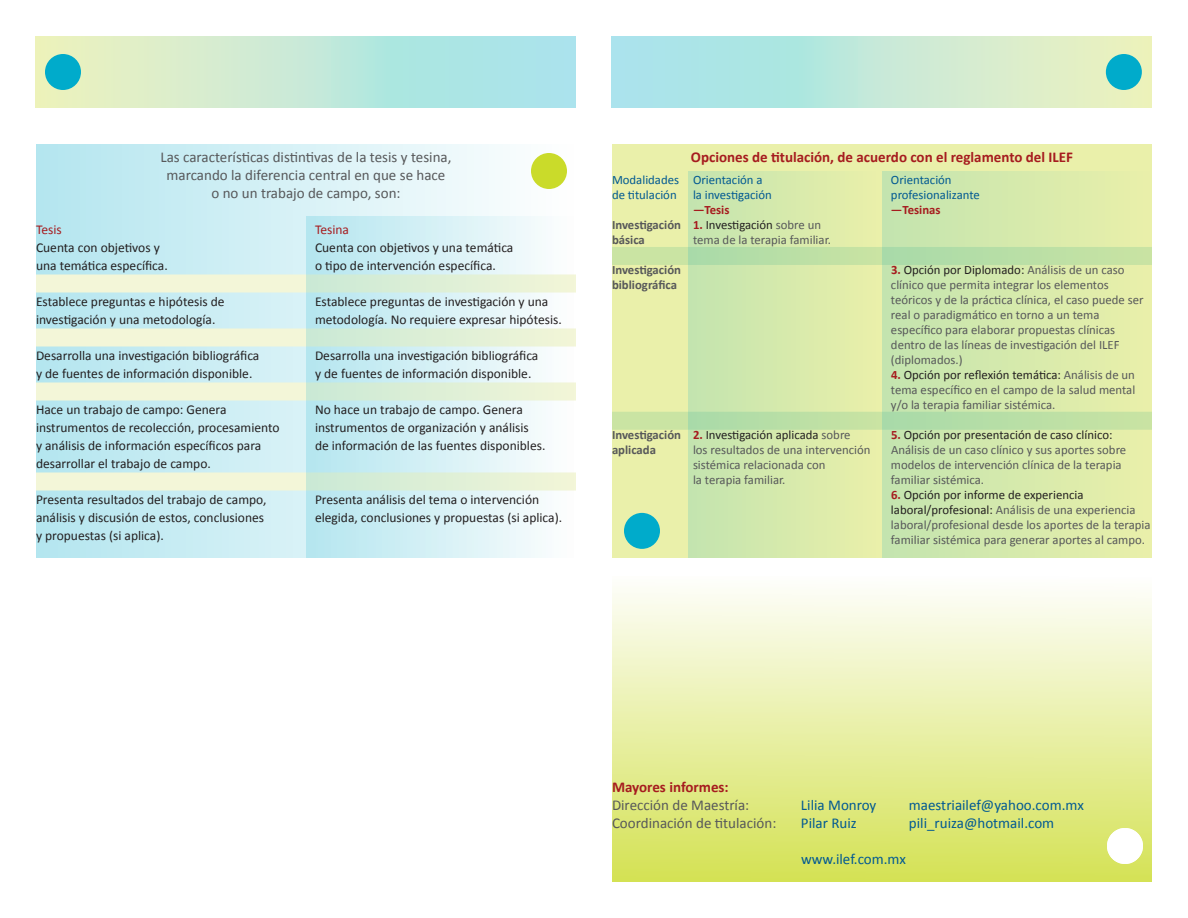
<style>
.page{position:relative;width:1188px;height:918px;background:#fff}
.page>*{position:absolute;margin:0;border:0;box-sizing:border-box;transform-origin:0 0}
.Body_1{font:15px "Calibri";color:#57585a}
.t1{font:15px "Calibri";color:#015992}
.t2{font:700 15px "Calibri";color:#a61c1f}
.t3{font:13.5px "Calibri";color:#231f20}
.t4{font:13.5px "Calibri";color:#a61c1f}
.t5{font:12.75px/15px "Calibri";color:#57585a}
.t6{font:12.75px "Calibri";color:#231f20}
.t7{font:12.75px "Calibri";color:#015992}
.t8{font:700 12.75px "Calibri";color:#57585a}
.t9{font:700 12.75px "Calibri";color:#a61c1f}
.s1{color:#a61c1f}
.s2{font-weight:400;color:#231f20}
.s3{font-weight:400}
.s4{font-weight:700;color:#a61c1f}
.s5{color:#57585a}
.s6{font-weight:700;color:#57585a}
.s7{color:#231f20}
</style>
<div class="page">
<div style="left:612px;top:576px;width:540px;height:306px;background:linear-gradient(to bottom,#fefefd,#d4e255)"></div>
<div style="left:612px;top:36px;width:540px;height:72px;background:linear-gradient(to right,#9ee2f0,#edf1be)"></div>
<div style="left:1106px;top:54px;width:36px;height:36px;background:#00abcb;border-radius:50%"></div>
<div style="left:36px;top:36px;width:540px;height:72px;background:linear-gradient(to right,#eef1be,#9ee2f0)"></div>
<div style="left:45px;top:54px;width:36px;height:36px;background:#00abcb;border-radius:50%"></div>
<div style="left:1107px;top:828px;width:36px;height:36px;background:#fff;border-radius:50%"></div>
<div style="left:612px;top:144px;width:540px;height:414px;background:#eaf0aa"></div>
<div style="left:624px;top:513px;width:36px;height:36px;background:#00abcb;border-radius:50%"></div>
<div style="left:36px;top:144px;width:540px;height:414px;background:linear-gradient(to right,#b4e6ef,#fefefe)"></div>
<div style="left:36px;top:472px;width:540px;height:18px;background:#f3f6d8"></div>
<div style="left:531px;top:153px;width:36px;height:36px;background:#cadb2a;border-radius:50%"></div>
<div style="left:36px;top:274px;width:540px;height:18px;background:#f3f6d8"></div>
<div style="left:36px;top:382px;width:540px;height:18px;background:#f3f6d8"></div>
<div style="left:36px;top:328px;width:540px;height:18px;background:#f3f6d8"></div>
<svg style="left:306px;top:216px;width:270px;height:342px"></svg>
<svg style="left:688px;top:171px;width:190px;height:387px;background:#d3e8ab"></svg>
<svg style="left:882px;top:171px;width:270px;height:387px;background:#d3e8ab"></svg>
<p class="Body_1" style="left:160px;top:148px;width:293px">Las características distintivas de la tesis y tesina,</p>
<p class="t2" style="left:691px;top:148px;width:384px">Opciones de titulación, de acuerdo con el reglamento del ILEF</p>
<p class="Body_1" style="left:167px;top:166px;width:280px">marcando la diferencia central en que se hace</p>
<p class="Body_1" style="left:211px;top:184px;width:191px">o no un trabajo de campo, son:</p>
<p class="t7" style="left:612px;top:172px;width:152px">Modalidades Orientación a</p>
<p class="t7" style="left:891px;top:172px;width:62px">Orientación</p>
<p class="t7" style="left:612px;top:187px;width:66px">de titulación</p>
<p class="t7" style="left:693px;top:187px;width:80px">la investigación</p>
<p class="t7" style="left:891px;top:187px;width:90px">profesionalizante</p>
<p class="t9" style="left:693px;top:202px;width:38px">—Tesis</p>
<p class="t9" style="left:891px;top:202px;width:51px">—Tesinas</p>
<p class="t8" style="left:612px;top:217px;width:211px">Investigación <span class="s1">1.</span> <span class="s2">Investigación</span> <span class="s3">sobre un</span></p>
<p class="t8" style="left:612px;top:232px;width:34px">básica</p>
<p class="t5" style="left:693px;top:232px;width:140px">tema de la terapia familiar.</p>
<p class="t8" style="left:612px;top:262px;width:71px">Investigación</p>
<p class="t6" style="left:891px;top:262px;width:235px"><span class="s4">3.</span> Opción por Diplomado: <span class="s5">Análisis de un caso</span></p>
<p class="t8" style="left:612px;top:277px;width:67px">bibliográfica</p>
<p class="t5" style="left:891px;top:277px;width:219px">clínico que permita integrar los elementos</p>
<p class="t5" style="left:891px;top:292px;width:254px">teóricos y de la práctica clínica, el caso puede ser real o paradigmático en torno a un tema</p>
<p class="t5" style="left:891px;top:322px;width:226px">específico para elaborar propuestas clínicas</p>
<p class="t5" style="left:891px;top:337px;width:230px">dentro de las líneas de investigación del ILEF</p>
<p class="t5" style="left:891px;top:352px;width:73px">(diplomados.)</p>
<p class="t6" style="left:891px;top:367px;width:245px"><span class="s4">4.</span> Opción por reflexión temática: <span class="s5">Análisis de un</span></p>
<p class="t5" style="left:891px;top:382px;width:246px">tema específico en el campo de la salud mental</p>
<p class="t5" style="left:891px;top:397px;width:166px">y/o la terapia familiar sistémica.</p>
<p class="t6" style="left:612px;top:427px;width:240px"><span class="s6">Investigación</span> <span class="s4">2.</span> Investigación aplicada <span class="s5">sobre</span></p>
<p class="t6" style="left:891px;top:427px;width:223px"><span class="s4">5.</span> Opción por presentación de caso clínico:</p>
<p class="t8" style="left:612px;top:442px;width:46px">aplicada</p>
<p class="t5" style="left:693px;top:442px;width:179px">los resultados de una intervención</p>
<p class="t5" style="left:891px;top:442px;width:237px">Análisis de un caso clínico y sus aportes sobre</p>
<p class="t5" style="left:693px;top:457px;width:134px">sistémica relacionada con</p>
<p class="t5" style="left:891px;top:457px;width:232px">modelos de intervención clínica de la terapia</p>
<p class="t5" style="left:693px;top:472px;width:94px">la terapia familiar.</p>
<p class="t5" style="left:891px;top:472px;width:95px">familiar sistémica.</p>
<p class="t6" style="left:891px;top:487px;width:194px"><span class="s4">6.</span> Opción por informe de experiencia</p>
<p class="t5" style="left:891px;top:502px;width:246px"><span class="s7">laboral/profesional:</span> Análisis de una experiencia</p>
<p class="t5" style="left:891px;top:517px;width:261px">laboral/profesional desde los aportes de la terapia</p>
<p class="t5" style="left:891px;top:532px;width:256px">familiar sistémica para generar aportes al campo.</p>
<p class="t4" style="left:36px;top:221px;width:27px">Tesis</p>
<p class="t4" style="left:315px;top:221px;width:36px">Tesina</p>
<p class="t3" style="left:36px;top:239px;width:125px">Cuenta con objetivos y</p>
<p class="t3" style="left:315px;top:239px;width:200px">Cuenta con objetivos y una temática</p>
<p class="t3" style="left:36px;top:257px;width:133px">una temática específica.</p>
<p class="t3" style="left:315px;top:257px;width:182px">o tipo de intervención específica.</p>
<p class="t3" style="left:36px;top:293px;width:190px">Establece preguntas e hipótesis de</p>
<p class="t3" style="left:315px;top:293px;width:235px">Establece preguntas de investigación y una</p>
<p class="t3" style="left:36px;top:311px;width:181px">investigación y una metodología.</p>
<p class="t3" style="left:315px;top:311px;width:248px">metodología. No requiere expresar hipótesis.</p>
<p class="t3" style="left:36px;top:347px;width:225px">Desarrolla una investigación bibliográfica</p>
<p class="t3" style="left:315px;top:347px;width:225px">Desarrolla una investigación bibliográfica</p>
<p class="t3" style="left:36px;top:365px;width:218px">y de fuentes de información disponible.</p>
<p class="t3" style="left:315px;top:365px;width:218px">y de fuentes de información disponible.</p>
<p class="t3" style="left:36px;top:401px;width:192px">Hace un trabajo de campo: Genera</p>
<p class="t3" style="left:315px;top:401px;width:209px">No hace un trabajo de campo. Genera</p>
<p class="t3" style="left:36px;top:419px;width:245px">instrumentos de recolección, procesamiento</p>
<p class="t3" style="left:315px;top:419px;width:215px">instrumentos de organización y análisis</p>
<p class="t3" style="left:36px;top:437px;width:227px">y análisis de información específicos para</p>
<p class="t3" style="left:315px;top:437px;width:232px">de información de las fuentes disponibles.</p>
<p class="t3" style="left:36px;top:455px;width:176px">desarrollar el trabajo de campo.</p>
<p class="t3" style="left:36px;top:491px;width:232px">Presenta resultados del trabajo de campo,</p>
<p class="t3" style="left:315px;top:491px;width:226px">Presenta análisis del tema o intervención</p>
<p class="t3" style="left:36px;top:509px;width:230px">análisis y discusión de estos, conclusiones</p>
<p class="t3" style="left:315px;top:509px;width:249px">elegida, conclusiones y propuestas (si aplica).</p>
<p class="t3" style="left:36px;top:527px;width:129px">y propuestas (si aplica).</p>
<p class="t2" style="left:612px;top:778px;width:118px">Mayores informes:</p>
<p class="Body_1" style="left:612px;top:796px;width:139px">Dirección de Maestría:</p>
<p class="t1" style="left:801px;top:796px;width:77px">Lilia Monroy</p>
<p class="t1" style="left:909px;top:796px;width:176px">maestriailef@yahoo.com.mx</p>
<p class="Body_1" style="left:612px;top:814px;width:166px">Coordinación de titulación:</p>
<p class="t1" style="left:801px;top:814px;width:57px">Pilar Ruiz</p>
<p class="t1" style="left:909px;top:814px;width:147px">pili_ruiza@hotmail.com</p>
<p class="t1" style="left:801px;top:850px;width:106px">www.ilef.com.mx</p>
</div>
